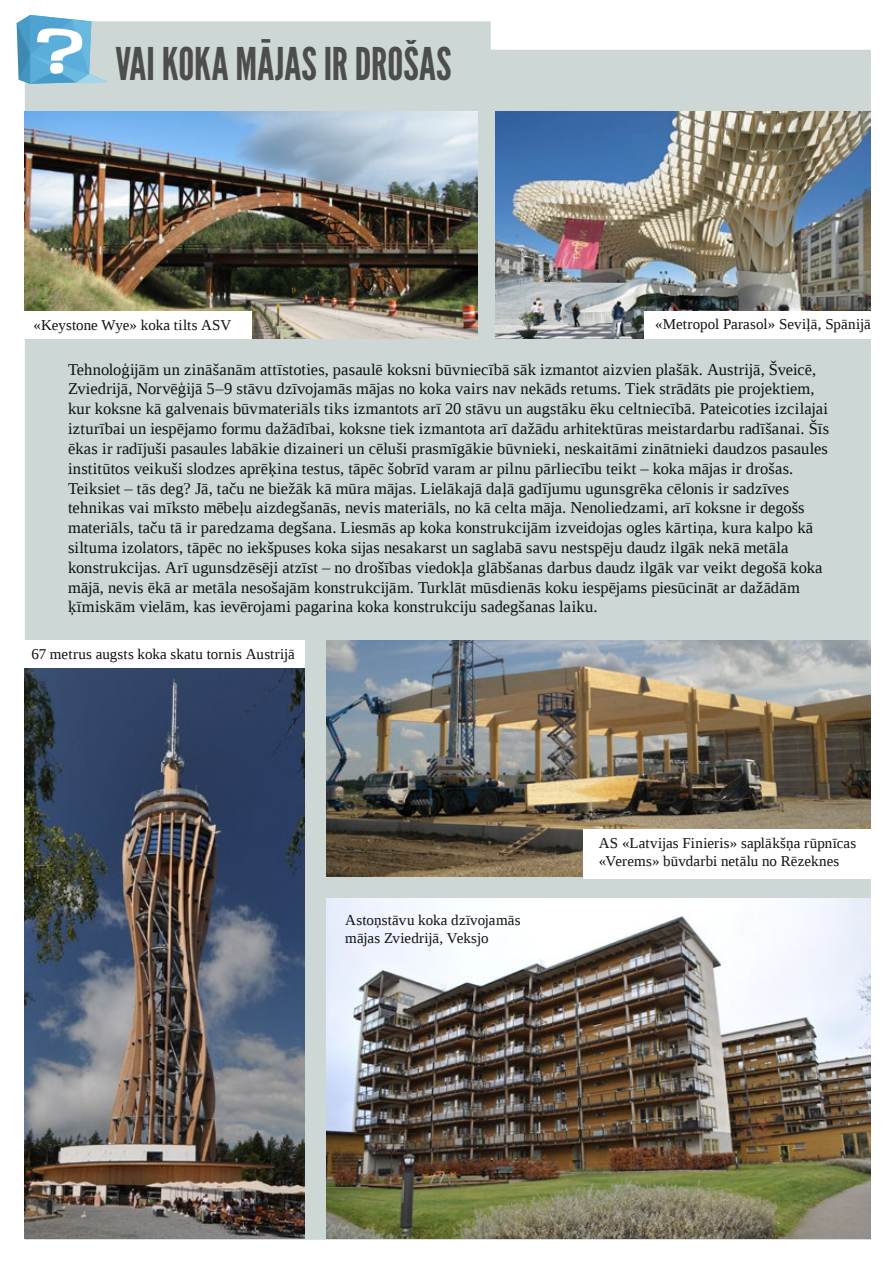
<style>
.page{position:relative;width:893px;height:1263px;background:#fff}
.page>*{position:absolute;margin:0;border:0;box-sizing:border-box;transform-origin:0 0}
.t1{font:45px "League Gothic";color:#4d4d4c}
.t2{font:16.5px/19.8px "Liberation Serif";letter-spacing:.005em;color:#111212}
.t3{font:15px/18px "Liberation Serif";letter-spacing:.005em;color:#111212}
</style>
<div class="page">
<div style="left:25px;top:21px;width:846px;height:1219px;background:#cdd8d6"></div>
<img style="left:327px;top:641px;width:544px;height:235px">
<img style="left:25px;top:111px;width:453px;height:227px">
<img style="left:25px;top:667px;width:280px;height:572px">
<img style="left:496px;top:111px;width:375px;height:227px">
<img style="left:327px;top:898px;width:544px;height:341px">
<div style="left:16px;top:311px;width:235px;height:28px;background:#fff"></div>
<div style="left:645px;top:311px;width:239px;height:28px;background:#fff"></div>
<div style="left:16px;top:640px;width:289px;height:27px;background:#fff"></div>
<div style="left:583px;top:829px;width:296px;height:50px;background:#fff"></div>
<svg style="left:17px;top:15px;width:91px;height:69px"></svg>
<div style="left:50px;top:63px;width:13px;height:11px;background:#fff;border-radius:5px"></div>
<h1 class="t1" style="left:115px;top:37px;width:338px">VAI KOKA MĀJAS IR DROŠAS</h1>
<p class="t3" style="left:33px;top:316px;width:200px">«Keystone Wye» koka tilts ASV</p>
<p class="t3" style="left:655px;top:315px;width:217px">«Metropol Parasol» Seviļā, Spānijā</p>
<p class="t2" style="left:68px;top:359px;width:763px">Tehnoloģijām un zināšanām attīstoties, pasaulē koksni būvniecībā sāk izmantot aizvien plašāk. Austrijā, Šveicē, Zviedrijā, Norvēģijā 5–9 stāvu dzīvojamās mājas no koka vairs nav nekāds retums. Tiek strādāts pie projektiem, kur koksne kā galvenais būvmateriāls tiks izmantots arī 20 stāvu un augstāku ēku celtniecībā. Pateicoties izcilajai izturībai un iespējamo formu dažādībai, koksne tiek izmantota arī dažādu arhitektūras meistardarbu radīšanai. Šīs ēkas ir radījuši pasaules labākie dizaineri un cēluši prasmīgākie būvnieki, neskaitāmi zinātnieki daudzos pasaules institūtos veikuši slodzes aprēķina testus, tāpēc šobrīd varam ar pilnu pārliecību teikt – koka mājas ir drošas.<br>Teiksiet – tās deg? Jā, taču ne biežāk kā mūra mājas. Lielākajā daļā gadījumu ugunsgrēka cēlonis ir sadzīves tehnikas vai mīksto mēbeļu aizdegšanās, nevis materiāls, no kā celta māja. Nenoliedzami, arī koksne ir degošs materiāls, taču tā ir paredzama degšana. Liesmās ap koka konstrukcijām izveidojas ogles kārtiņa, kura kalpo kā siltuma izolators, tāpēc no iekšpuses koka sijas nesakarst un saglabā savu nestspēju daudz ilgāk nekā metāla konstrukcijas. Arī ugunsdzēsēji atzīst – no drošības viedokļa glābšanas darbus daudz ilgāk var veikt degošā koka mājā, nevis ēkā ar metāla nesošajām konstrukcijām. Turklāt mūsdienās koku iespējams piesūcināt ar dažādām ķīmiskām vielām, kas ievērojami pagarina koka konstrukciju sadegšanas laiku.</p>
<p class="t3" style="left:31px;top:645px;width:265px">67 metrus augsts koka skatu tornis Austrijā</p>
<p class="t3" style="left:345px;top:911px;width:177px">Astoņstāvu koka dzīvojamās mājas Zviedrijā, Veksjo</p>
<p class="t3" style="left:599px;top:834px;width:259px">AS «Latvijas Finieris» saplākšņa rūpnīcas «Verems» būvdarbi netālu no Rēzeknes</p>
</div>
